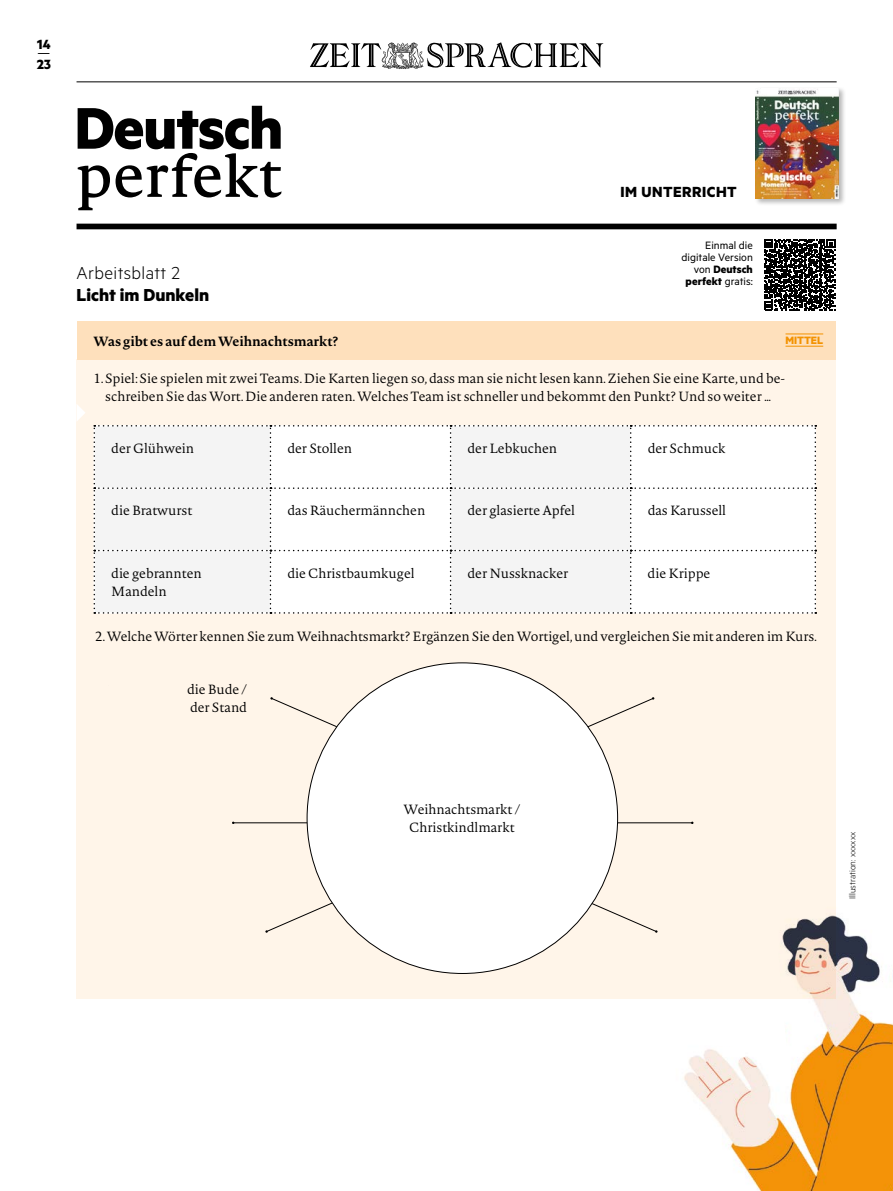
<style>
.page{position:relative;width:893px;height:1191px;background:#fff}
.page>*{position:absolute;margin:0;border:0;box-sizing:border-box;transform-origin:0 0}
.t1{font:700 19.5px "Metric";color:#000}
.t2{font:300 19.5px "Metric";letter-spacing:.02em;color:#000}
.t3{font:700 16.5px "Metric";letter-spacing:.03em;color:#000}
.t4{font:700 15px "Metric";color:#000}
.t5{font:15px "Metric";color:#000}
.t6{font:300 13.2px/18.3px "Novel Pro";letter-spacing:-.005em;color:#000}
.t7{font:700 13.2px "Novel Pro";letter-spacing:-.005em;color:#000}
.t8{font:12px/12px "Metric";color:#000;text-align:right}
.t9{font:700 12px "Metric";letter-spacing:-.005em;color:#f39200}
.t10{font:300 9.75px "Metric";color:#000}
.s1{font-weight:700}
</style>
<div class="page">
<div style="left:77px;top:359px;width:759px;height:640px;background:#fff5e9"></div>
<svg style="left:77px;top:405px;width:8px;height:16px"></svg>
<div style="left:77px;top:321px;width:759px;height:39px;background:#fee0bc"></div>
<hr style="left:785px;top:346px;width:38px;height:1px;background:#f39200">
<hr style="left:785px;top:334px;width:38px;height:1px;background:#f39200">
<svg style="left:270px;top:697px;width:69px;height:31px"></svg>
<svg style="left:265px;top:901px;width:69px;height:31px"></svg>
<svg style="left:586px;top:697px;width:68px;height:31px"></svg>
<svg style="left:589px;top:901px;width:64px;height:30px"></svg>
<hr style="left:615px;top:822px;width:77px;height:1px;background:#000">
<hr style="left:233px;top:822px;width:77px;height:1px;background:#000">
<div style="left:307px;top:663px;width:311px;height:310px;background:#fff;border-radius:50%"></div>
<div style="left:77px;top:224px;width:760px;height:5px;background:#000"></div>
<svg style="left:78px;top:106px;width:204px;height:104px"></svg>
<svg style="left:310px;top:42px;width:293px;height:27px"></svg>
<hr style="left:77px;top:82px;width:760px;height:1px;background:#000">
<div style="left:754px;top:87px;width:92px;height:119px;background:#000;opacity:.29"></div>
<img style="left:756px;top:88px;width:83px;height:111px">
<div style="left:94px;top:425px;width:722px;height:188px;background:#fafafa"></div>
<svg style="left:764px;top:239px;width:71px;height:71px"></svg>
<img style="left:653px;top:915px;width:240px;height:276px">
<p class="t4" style="left:37px;top:35px;width:15px">14</p>
<p class="t5" style="left:37px;top:45px;width:14px">—</p>
<p class="t4" style="left:37px;top:55px;width:16px">23</p>
<h1 class="t2" style="left:77px;top:261px;width:105px">Arbeitsblatt 2</h1>
<h1 class="t1" style="left:77px;top:283px;width:134px">Licht im Dunkeln</h1>
<p class="t3" style="left:620px;top:182px;width:118px">IM UNTERRICHT</p>
<p class="t8" style="left:682px;top:239px;width:73px">Einmal die digitale Version von <span class="s1">Deutsch perfekt</span> gratis:</p>
<p class="t7" style="left:94px;top:331px;width:246px">Was gibt es auf dem Weihnachtsmarkt?</p>
<p class="t6" style="left:94px;top:368px;width:693px;text-align:center">1. Spiel: Sie spielen mit zwei Teams. Die Karten liegen so, dass man sie nicht lesen kann. Ziehen Sie eine Karte, und be&shy;schreiben Sie das Wort. Die anderen raten. Welches Team ist schneller und bekommt den Punkt? Und so weiter …</p>
<p class="t9" style="left:785px;top:333px;width:39px">MITTEL</p>
<p class="t6" style="left:111px;top:438px;width:84px">der Glühwein</p>
<p class="t6" style="left:287px;top:438px;width:66px">der Stollen</p>
<p class="t6" style="left:468px;top:438px;width:91px">der Lebkuchen</p>
<p class="t6" style="left:648px;top:438px;width:80px">der Schmuck</p>
<p class="t6" style="left:111px;top:501px;width:83px">die Bratwurst</p>
<p class="t6" style="left:287px;top:501px;width:139px">das Räuchermännchen</p>
<p class="t6" style="left:468px;top:501px;width:109px">der glasierte Apfel</p>
<p class="t6" style="left:648px;top:501px;width:80px">das Karussell</p>
<p class="t6" style="left:111px;top:563px;width:92px">die gebrannten<br>Mandeln</p>
<p class="t6" style="left:287px;top:563px;width:129px">die Christbaumkugel</p>
<p class="t6" style="left:468px;top:563px;width:102px">der Nussknacker</p>
<p class="t6" style="left:648px;top:563px;width:64px">die Krippe</p>
<p class="t6" style="left:95px;top:626px;width:723px">2. Welche Wörter kennen Sie zum Weihnachtsmarkt? Ergänzen Sie den Wortigel, und vergleichen Sie mit anderen im Kurs.</p>
<p class="t6" style="left:187px;top:679px;width:61px">die Bude / der Stand</p>
<p class="t6" style="left:404px;top:800px;width:118px;text-align:center">Weihnachtsmarkt /<br>Christkindlmarkt</p>
<p class="t10" style="left:847px;top:899px;width:68px;rotate:-90deg">Illustration: xxxxxx</p>
</div>
